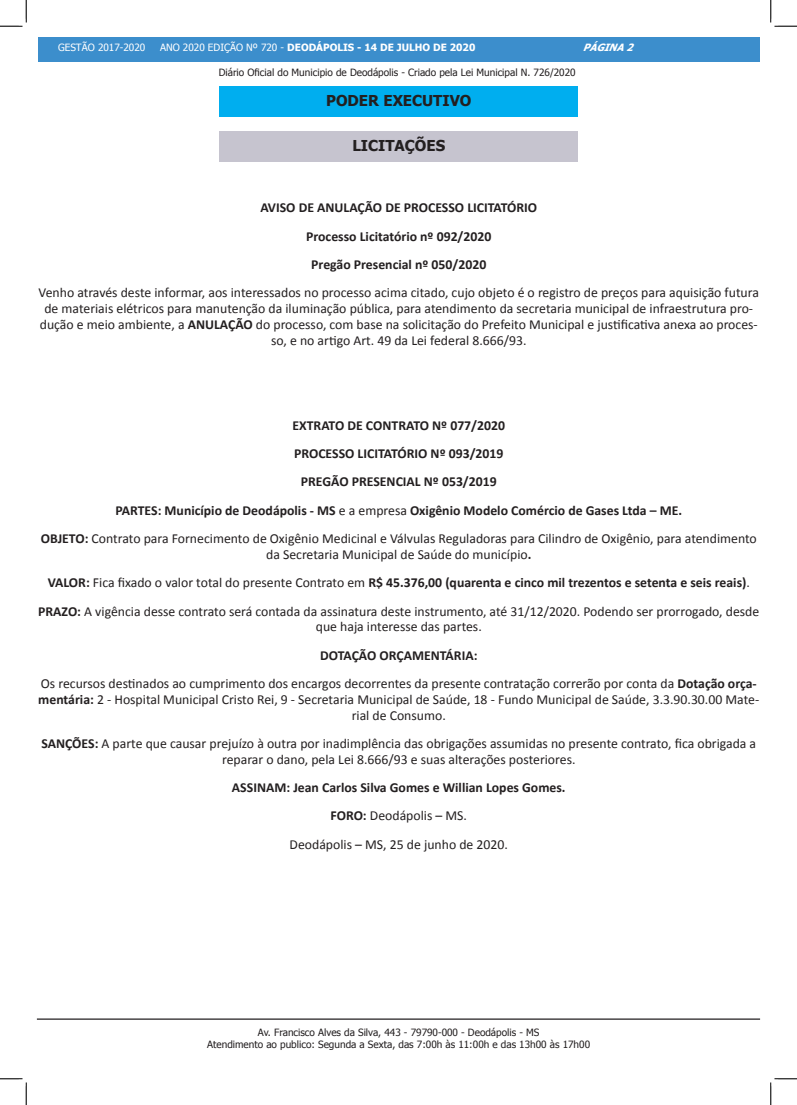
<style>
.page{position:relative;width:797px;height:1105px;background:#fff}
.page>*{position:absolute;margin:0;border:0;box-sizing:border-box;transform-origin:0 0}
.t1{font:700 15px "Tahoma";color:#231f20}
.t2{font:13.75px/15.9px "Calibri";color:#231f20;text-align:center}
.t3{font:700 13.75px "Calibri";color:#231f20}
.t4{font:10px/12px "Tahoma";color:#231f20;text-align:center}
.t5{font:700 10px "Tahoma";color:#fff}
.t6{font:10px "Tahoma";color:#fff}
.t7{font:italic 700 10px "Tahoma";color:#fff}
.s1{font-weight:400}
.s2{font-weight:700}
</style>
<div class="page">
<div style="left:38px;top:38px;width:721px;height:24px;background:#3c8ecc"></div>
<hr style="left:37px;top:1018px;width:723px;height:2px;background:#231f20">
<div style="left:220px;top:86px;width:358px;height:30px;background:#00aeef"></div>
<div style="left:220px;top:131px;width:358px;height:30px;background:#c6c4cf"></div>
<svg style="left:0;top:0;width:27px;height:27px"></svg>
<svg style="left:0;top:1078px;width:27px;height:27px"></svg>
<svg style="left:770px;top:0;width:27px;height:27px"></svg>
<svg style="left:770px;top:1078px;width:27px;height:27px"></svg>
<p class="t6" style="left:58px;top:41px;width:89px">GESTÃO 2017-2020</p>
<p class="t5" style="left:160px;top:41px;width:317px"><span class="s1">ANO 2020 EDIÇÃO Nº 720 -</span> DEODÁPOLIS - 14 DE JULHO DE 2020</p>
<p class="t7" style="left:583px;top:41px;width:57px">PÁGINA2</p>
<p class="t4" style="left:219px;top:67px;width:358px">Diário Oficial do Municipio de Deodápolis - Criado pela Lei Municipal N. 726/2020</p>
<p class="t1" style="left:326px;top:90px;width:147px">PODER EXECUTIVO</p>
<p class="t1" style="left:352px;top:135px;width:94px">LICITAÇÕES</p>
<p class="t3" style="left:260px;top:198px;width:278px">AVISO DE ANULAÇÃO DE PROCESSO LICITATÓRIO</p>
<p class="t3" style="left:306px;top:226px;width:187px">Processo Licitatório nº 092/2020</p>
<p class="t3" style="left:311px;top:255px;width:176px">Pregão Presencial nº 050/2020</p>
<p class="t2" style="left:39px;top:285px;width:722px">Venho através deste informar, aos interessados no processo acima citado, cujo objeto é o registro de preços para aquisição futura de materiais elétricos para manutenção da iluminação pública, para atendimento da secretaria municipal de infraestrutura pro&shy;dução e meio ambiente, a <span class="s2">ANULAÇÃO</span> do processo, com base na solicitação do Prefeito Municipal e justificativa anexa ao proces&shy;so, e no artigo Art. 49 da Lei federal 8.666/93.</p>
<p class="t3" style="left:292px;top:415px;width:214px">EXTRATO DE CONTRATO Nº 077/2020</p>
<p class="t3" style="left:294px;top:444px;width:211px">PROCESSO LICITATÓRIO Nº 093/2019</p>
<p class="t3" style="left:301px;top:472px;width:197px">PREGÃO PRESENCIAL Nº 053/2019</p>
<p class="t3" style="left:115px;top:500px;width:568px">PARTES: Município de Deodápolis - MS <span class="s1">e a empresa</span> Oxigênio Modelo Comércio de Gases Ltda – ME.</p>
<p class="t2" style="left:41px;top:530px;width:717px"><span class="s2">OBJETO:</span> Contrato para Fornecimento de Oxigênio Medicinal e Válvulas Reguladoras para Cilindro de Oxigênio, para atendimento da Secretaria Municipal de Saúde do município<span class="s2">.</span></p>
<p class="t3" style="left:48px;top:573px;width:703px">VALOR: <span class="s1">Fica fixado o valor total do presente Contrato em</span> R$ 45.376,00 (quarenta e cinco mil trezentos e setenta e seis reais)<span class="s1">.</span></p>
<p class="t2" style="left:38px;top:603px;width:722px"><span class="s2">PRAZO:</span> A vigência desse contrato será contada da assinatura deste instrumento, até 31/12/2020. Podendo ser prorrogado, desde que haja interesse das partes.</p>
<p class="t3" style="left:320px;top:645px;width:159px">DOTAÇÃO ORÇAMENTÁRIA:</p>
<p class="t2" style="left:38px;top:675px;width:722px">Os recursos destinados ao cumprimento dos encargos decorrentes da presente contratação correrão por conta da <span class="s2">Dotação orça&shy;mentária:</span> 2 - Hospital Municipal Cristo Rei, 9 - Secretaria Municipal de Saúde, 18 - Fundo Municipal de Saúde, 3.3.90.30.00 Mate&shy;rial de Consumo.</p>
<p class="t2" style="left:41px;top:735px;width:716px"><span class="s2">SANÇÕES:</span> A parte que causar prejuízo à outra por inadimplência das obrigações assumidas no presente contrato, fica obrigada a reparar o dano, pela Lei 8.666/93 e suas alterações posteriores.</p>
<p class="t3" style="left:232px;top:778px;width:335px">ASSINAM: Jean Carlos Silva Gomes e Willian Lopes Gomes.</p>
<p class="t2" style="left:330px;top:807px;width:138px"><span class="s2">FORO:</span> Deodápolis – MS.</p>
<p class="t2" style="left:289px;top:836px;width:220px">Deodápolis – MS, 25 de junho de 2020.</p>
<p class="t4" style="left:207px;top:1027px;width:384px">Av. Francisco Alves da Silva, 443 - 79790-000 - Deodápolis - MS<br>Atendimento ao publico: Segunda a Sexta, das 7:00h às 11:00h e das 13h00 às 17h00</p>
</div>
